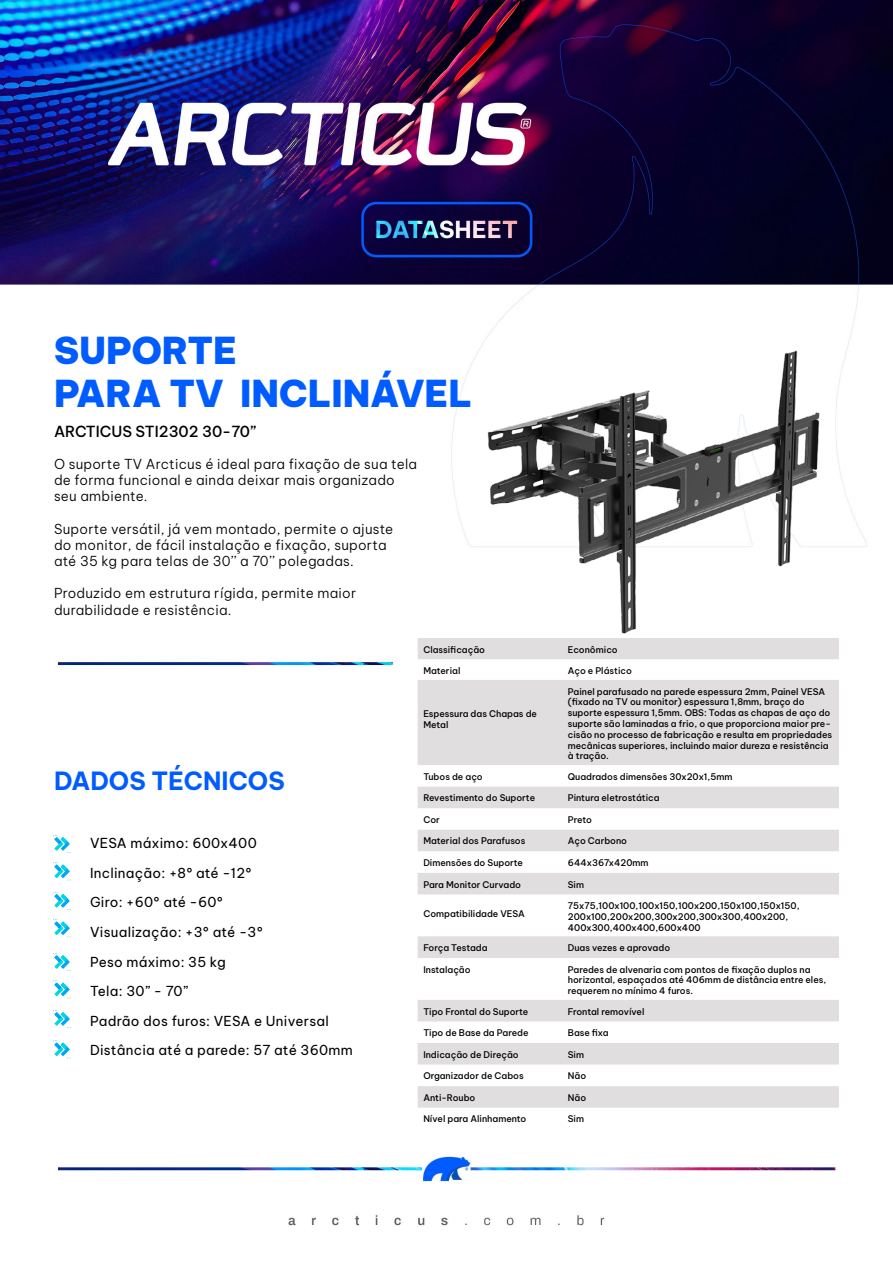
<style>
.page{position:relative;width:893px;height:1263px;background:#fff}
.page>*{position:absolute;margin:0;border:0;box-sizing:border-box;transform-origin:0 0}
.t1{font:900 36.45px/43.7px "Be Vietnam Pro";color:#015cff}
.t2{font:700 24.6px "Be Vietnam Pro";color:#015cff}
.t3{font:500 15px "Be Vietnam Pro";color:#000}
.t4{font:300 13.5px/16.2px "Be Vietnam Pro";letter-spacing:.02em;color:#000}
.t5{font:13.5px/29.5px "Be Vietnam Pro";letter-spacing:.02em;color:#000}
.t6{font:500 9px/10.8px "Be Vietnam Pro";color:#000}
</style>
<div class="page">
<img style="left:0;top:0;width:893px;height:1226px">
<img style="left:476px;top:303px;width:357px;height:335px">
<svg style="left:53px;top:835px;width:18px;height:18px"></svg>
<svg style="left:53px;top:953px;width:18px;height:18px"></svg>
<svg style="left:53px;top:892px;width:18px;height:18px"></svg>
<svg style="left:53px;top:1010px;width:18px;height:18px"></svg>
<svg style="left:53px;top:862px;width:18px;height:18px"></svg>
<svg style="left:53px;top:980px;width:18px;height:19px"></svg>
<svg style="left:53px;top:919px;width:18px;height:18px"></svg>
<svg style="left:53px;top:1040px;width:18px;height:18px"></svg>
<div style="left:418px;top:638px;width:421px;height:21px;background:#e0dede"></div>
<svg style="left:418px;top:659px;width:421px;height:470px"></svg>
<div style="left:418px;top:680px;width:421px;height:85px;background:#e0dede"></div>
<div style="left:418px;top:787px;width:421px;height:21px;background:#e0dede"></div>
<div style="left:418px;top:830px;width:421px;height:21px;background:#e0dede"></div>
<svg style="left:418px;top:873px;width:421px;height:235px"></svg>
<h1 class="t1" style="left:54px;top:324px;width:420px">SUPORTE<br>PARA TV INCLINÁVEL</h1>
<h3 class="t3" style="left:54px;top:419px;width:204px">ARCTICUS STI2302 30-70”</h3>
<h3 class="t4" style="left:54px;top:454px;width:365px">O suporte TV Arcticus é ideal para fixação de sua tela de forma funcional e ainda deixar mais organizado seu ambiente.</h3>
<h3 class="t4" style="left:54px;top:519px;width:341px">Suporte versátil, já vem montado, permite o ajuste do monitor, de fácil instalação e fixação, suporta até 35 kg para telas de 30’’ a 70’’ polegadas.</h3>
<h3 class="t4" style="left:54px;top:584px;width:304px">Produzido em estrutura rígida, permite maior durabilidade e resistência.</h3>
<h2 class="t2" style="left:54px;top:760px;width:232px">DADOS TÉCNICOS</h2>
<h3 class="t5" style="left:90px;top:827px;width:264px">VESA máximo: 600x400<br>Inclinação: +8º até -12º<br>Giro: +60º até -60º<br>Visualização: +3º até -3º<br>Peso máximo: 35 kg<br>Tela: 30” - 70”<br>Padrão dos furos: VESA e Universal<br>Distância até a parede: 57 até 360mm</h3>
<p class="t6" style="left:423px;top:643px;width:63px">Classificação</p>
<p class="t6" style="left:568px;top:643px;width:51px">Econômico</p>
<p class="t6" style="left:423px;top:665px;width:39px">Material</p>
<p class="t6" style="left:568px;top:665px;width:66px">Aço e Plástico</p>
<p class="t6" style="left:423px;top:707px;width:115px">Espessura das Chapas de<br>Metal</p>
<p class="t6" style="left:568px;top:685px;width:266px">Painel parafusado na parede espessura 2mm, Painel VESA (fixado na TV ou monitor) espessura 1,8mm, braço do suporte espessura 1,5mm. OBS: Todas as chapas de aço do suporte são laminadas a frio, o que proporciona maior pre&shy;cisão no processo de fabricação e resulta em propriedades mecânicas superiores, incluindo maior dureza e resistência à tração.</p>
<p class="t6" style="left:423px;top:770px;width:61px">Tubos de aço</p>
<p class="t6" style="left:568px;top:770px;width:166px">Quadrados dimensões 30x20x1,5mm</p>
<p class="t6" style="left:423px;top:792px;width:113px">Revestimento do Suporte</p>
<p class="t6" style="left:568px;top:792px;width:93px">Pintura eletrostática</p>
<p class="t6" style="left:423px;top:813px;width:18px">Cor</p>
<p class="t6" style="left:568px;top:813px;width:26px">Preto</p>
<p class="t6" style="left:423px;top:835px;width:104px">Material dos Parafusos</p>
<p class="t6" style="left:568px;top:835px;width:61px">Aço Carbono</p>
<p class="t6" style="left:423px;top:856px;width:101px">Dimensões do Suporte</p>
<p class="t6" style="left:568px;top:856px;width:82px">644x367x420mm</p>
<p class="t6" style="left:423px;top:878px;width:99px">Para Monitor Curvado</p>
<p class="t6" style="left:568px;top:878px;width:18px">Sim</p>
<p class="t6" style="left:423px;top:907px;width:103px">Compatibilidade VESA</p>
<p class="t6" style="left:568px;top:899px;width:233px">75x75,100x100,100x150,100x200,150x100,150x150,<br>200x100,200x200,300x200,300x300,400x200,<br>400x300,400x400,600x400</p>
<p class="t6" style="left:423px;top:941px;width:66px">Força Testada</p>
<p class="t6" style="left:568px;top:941px;width:104px">Duas vezes e aprovado</p>
<p class="t6" style="left:423px;top:963px;width:49px">Instalação</p>
<p class="t6" style="left:568px;top:963px;width:260px">Paredes de alvenaria com pontos de fixação duplos na horizontal, espaçados até 406mm de distância entre eles, requerem no mínimo 4 furos.</p>
<p class="t6" style="left:423px;top:1005px;width:107px">Tipo Frontal do Suporte</p>
<p class="t6" style="left:568px;top:1005px;width:78px">Frontal removível</p>
<p class="t6" style="left:423px;top:1026px;width:107px">Tipo de Base da Parede</p>
<p class="t6" style="left:568px;top:1026px;width:42px">Base fixa</p>
<p class="t6" style="left:423px;top:1048px;width:97px">Indicação de Direção</p>
<p class="t6" style="left:568px;top:1048px;width:18px">Sim</p>
<p class="t6" style="left:423px;top:1069px;width:102px">Organizador de Cabos</p>
<p class="t6" style="left:568px;top:1069px;width:20px">Não</p>
<p class="t6" style="left:423px;top:1091px;width:54px">Anti-Roubo</p>
<p class="t6" style="left:568px;top:1091px;width:20px">Não</p>
<p class="t6" style="left:423px;top:1113px;width:105px">Nível para Alinhamento</p>
<p class="t6" style="left:568px;top:1113px;width:18px">Sim</p>
</div>
